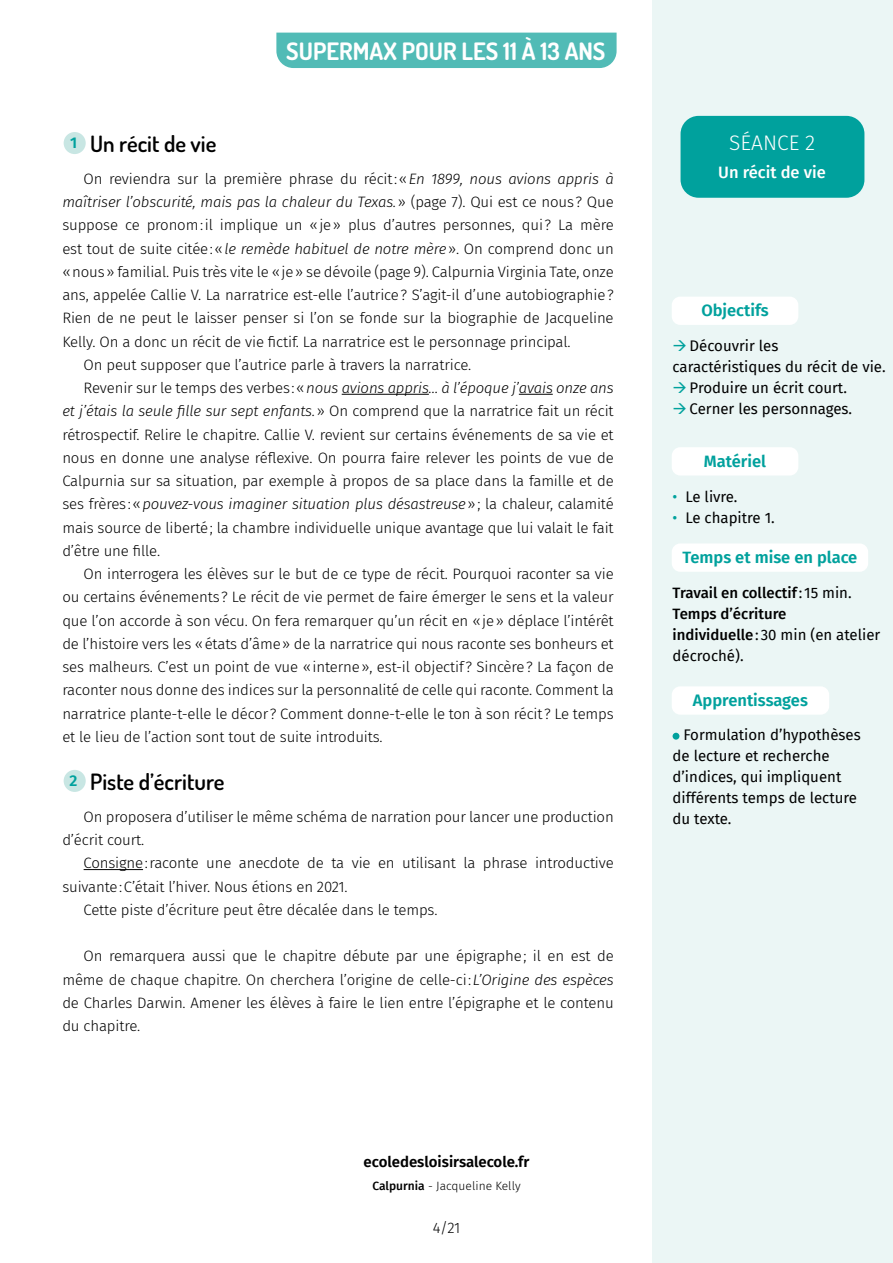
<style>
.page{position:relative;width:893px;height:1263px;background:#fff}
.page>*{position:absolute;margin:0;border:0;box-sizing:border-box;transform-origin:0 0}
.t1{font:700 24px "Dosis";color:#fff}
.t2{font:600 22.5px "Dosis";color:#000}
.t3{font:300 21px "Fira Sans";color:#fff}
.t4{font:600 16.5px "Fira Sans";color:#00a19d}
.t5{font:500 16.5px "Fira Sans";color:#fff}
.t6{font:300 15px/23.2px "Fira Sans";letter-spacing:-.01em;color:#000}
.t7{font:italic 300 15px "Fira Sans";letter-spacing:-.01em;color:#000}
.t8{font:15px/21px "Fira Sans";color:#000}
.t9{font:500 15px/21px "Fira Sans";color:#000}
.t10{font:600 15px "Fira Sans";color:#000}
.t11{font:300 12px "Fira Sans";color:#000}
.s1{font-style:italic}
.s2{font-style:normal}
.s3{font-weight:500}
.s4{color:#00a19d}
.s5{font-weight:400}
</style>
<div class="page">
<div style="left:652px;top:0;width:241px;height:1263px;background:#ebf6f5"></div>
<div style="left:276px;top:33px;width:341px;height:35px;background:#51bbb6"></div>
<hr style="left:342px;top:394px;width:87px;height:1px;background:#000">
<hr style="left:519px;top:394px;width:34px;height:1px;background:#000">
<hr style="left:84px;top:869px;width:59px;height:1px;background:#000">
<div style="left:64px;top:132px;width:22px;height:22px;background:#c8e6e3;border-radius:50%"></div>
<div style="left:64px;top:770px;width:22px;height:22px;background:#c8e6e3;border-radius:50%"></div>
<div style="left:680px;top:116px;width:184px;height:82px;background:#00a19d;border-radius:18px"></div>
<div style="left:672px;top:297px;width:126px;height:28px;background:#fff;border-radius:9px"></div>
<div style="left:672px;top:447px;width:126px;height:28px;background:#fff;border-radius:9px"></div>
<div style="left:672px;top:543px;width:196px;height:29px;background:#fff;border-radius:9px"></div>
<div style="left:672px;top:686px;width:157px;height:29px;background:#fff;border-radius:9px"></div>
<div style="left:673px;top:733px;width:6px;height:7px;background:#00a19d;border-radius:50%"></div>
<h1 class="t1" style="left:286px;top:35px;width:321px">SUPERMAX POUR LES 11 À 13 ANS</h1>
<h2 class="t2" style="left:70px;top:129px;width:148px"><sup>1</sup> Un récit de vie</h2>
<p class="t6" style="left:84px;top:167px;width:532px">On reviendra sur la première phrase du récit:«<span class="s1">En 1899, nous avions appris à</span></p>
<p class="t7" style="left:62px;top:191px;width:553px">maîtriser l’obscurité, mais pas la chaleur du Texas.<span class="s2">» (page 7). Qui est ce nous? Que</span></p>
<p class="t6" style="left:62px;top:213px;width:553px">suppose ce pronom:il implique un «je» plus d’autres personnes, qui? La mère</p>
<p class="t6" style="left:62px;top:237px;width:553px">est tout de suite citée:«<span class="s1">le remède habituel de notre mère</span>». On comprend donc un</p>
<p class="t6" style="left:62px;top:260px;width:553px">«nous» familial. Puis très vite le «je» se dévoile (page 9). Calpurnia Virginia Tate, onze</p>
<p class="t6" style="left:62px;top:283px;width:553px">ans, appelée Callie V. La narratrice est-elle l’autrice? S’agit-il d’une autobiographie?</p>
<p class="t6" style="left:62px;top:306px;width:553px">Rien de ne peut le laisser penser si l’on se fonde sur la biographie de Jacqueline</p>
<p class="t6" style="left:62px;top:330px;width:510px">Kelly. On a donc un récit de vie fictif. La narratrice est le personnage principal.</p>
<p class="t6" style="left:84px;top:353px;width:389px">On peut supposer que l’autrice parle à travers la narratrice.</p>
<p class="t7" style="left:84px;top:377px;width:532px"><span class="s2">Revenir sur le temps des verbes:«</span>nous avions appris… à l’époque j’avais onze ans</p>
<p class="t6" style="left:62px;top:399px;width:553px"><span class="s1">et j’étais la seule fille sur sept enfants.</span>» On comprend que la narratrice fait un récit</p>
<p class="t6" style="left:62px;top:423px;width:553px">rétrospectif. Relire le chapitre. Callie V. revient sur certains événements de sa vie et</p>
<p class="t6" style="left:62px;top:446px;width:553px">nous en donne une analyse réflexive. On pourra faire relever les points de vue de</p>
<p class="t6" style="left:62px;top:469px;width:553px">Calpurnia sur sa situation, par exemple à propos de sa place dans la famille et de</p>
<p class="t7" style="left:62px;top:494px;width:553px"><span class="s2">ses frères:«</span>pouvez-vous imaginer situation plus désastreuse<span class="s2">»; la chaleur, calamité</span></p>
<p class="t6" style="left:62px;top:516px;width:553px">mais source de liberté; la chambre individuelle unique avantage que lui valait le fait</p>
<p class="t6" style="left:62px;top:539px;width:99px">d’être une fille.</p>
<p class="t6" style="left:84px;top:562px;width:532px">On interrogera les élèves sur le but de ce type de récit. Pourquoi raconter sa vie</p>
<p class="t6" style="left:62px;top:585px;width:553px">ou certains événements? Le récit de vie permet de faire émerger le sens et la valeur</p>
<p class="t6" style="left:62px;top:609px;width:553px">que l’on accorde à son vécu. On fera remarquer qu’un récit en «je» déplace l’intérêt</p>
<p class="t6" style="left:62px;top:632px;width:553px">de l’histoire vers les «états d’âme» de la narratrice qui nous raconte ses bonheurs et</p>
<p class="t6" style="left:62px;top:655px;width:553px">ses malheurs. C’est un point de vue «interne», est-il objectif? Sincère? La façon de</p>
<p class="t6" style="left:62px;top:678px;width:553px">raconter nous donne des indices sur la personnalité de celle qui raconte. Comment la</p>
<p class="t6" style="left:62px;top:702px;width:553px">narratrice plante-t-elle le décor? Comment donne-t-elle le ton à son récit? Le temps</p>
<p class="t6" style="left:62px;top:725px;width:322px">et le lieu de l’action sont tout de suite introduits.</p>
<h2 class="t2" style="left:70px;top:767px;width:156px"><sup>2</sup> Piste d’écriture</h2>
<p class="t6" style="left:62px;top:805px;width:553px;text-indent:21px">On proposera d’utiliser le même schéma de narration pour lancer une production d’écrit court.</p>
<p class="t6" style="left:84px;top:851px;width:532px">Consigne:raconte une anecdote de ta vie en utilisant la phrase introductive</p>
<p class="t6" style="left:62px;top:875px;width:287px">suivante:C’était l’hiver. Nous étions en 2021.</p>
<p class="t6" style="left:84px;top:898px;width:355px">Cette piste d’écriture peut être décalée dans le temps.</p>
<p class="t6" style="left:62px;top:944px;width:553px;text-align:justify;text-indent:21px">On remarquera aussi que le chapitre débute par une épigraphe; il en est de même de chaque chapitre. On cherchera l’origine de celle-ci:<span class="s1">L’Origine des espèces </span>de Charles Darwin. Amener les élèves à faire le lien entre l’épigraphe et le contenu du chapitre.</p>
<p class="t10" style="left:364px;top:1149px;width:167px">ecoledesloisirsalecole.fr</p>
<p class="t11" style="left:372px;top:1177px;width:150px"><span class="s3">Calpurnia</span> - Jacqueline Kelly</p>
<p class="t6" style="left:433px;top:1216px;width:29px">4/21</p>
<h3 class="t3" style="left:729px;top:127px;width:87px">SÉANCE 2</h3>
<p class="t5" style="left:718px;top:159px;width:109px">Un récit de vie</p>
<p class="t4" style="left:701px;top:297px;width:69px">Objectifs</p>
<p class="t8" style="left:690px;top:335px;width:90px">Découvrir les</p>
<p class="t8" style="left:673px;top:356px;width:214px">caractéristiques du récit de vie.</p>
<p class="t8" style="left:690px;top:377px;width:159px">Produire un écrit court.</p>
<p class="t8" style="left:690px;top:398px;width:164px">Cerner les personnages.</p>
<p class="t4" style="left:704px;top:448px;width:64px">Matériel</p>
<p class="t8" style="left:673px;top:486px;width:66px"><span class="s4">•</span> Le livre.</p>
<p class="t8" style="left:673px;top:507px;width:104px"><span class="s4">•</span> Le chapitre 1.</p>
<p class="t4" style="left:682px;top:544px;width:176px">Temps et mise en place</p>
<p class="t9" style="left:673px;top:582px;width:209px">Travail en collectif<span class="s5">: 15 min.<br></span>Temps d’écriture<br>individuelle<span class="s5">: 30 min (en atelier décroché).</span></p>
<p class="t4" style="left:693px;top:687px;width:116px">Apprentissages</p>
<p class="t8" style="left:673px;top:723px;width:190px;text-indent:11px">Formulation d’hypothèses de lecture et recherche d’indices, qui impliquent différents temps de lecture du texte.</p>
</div>
